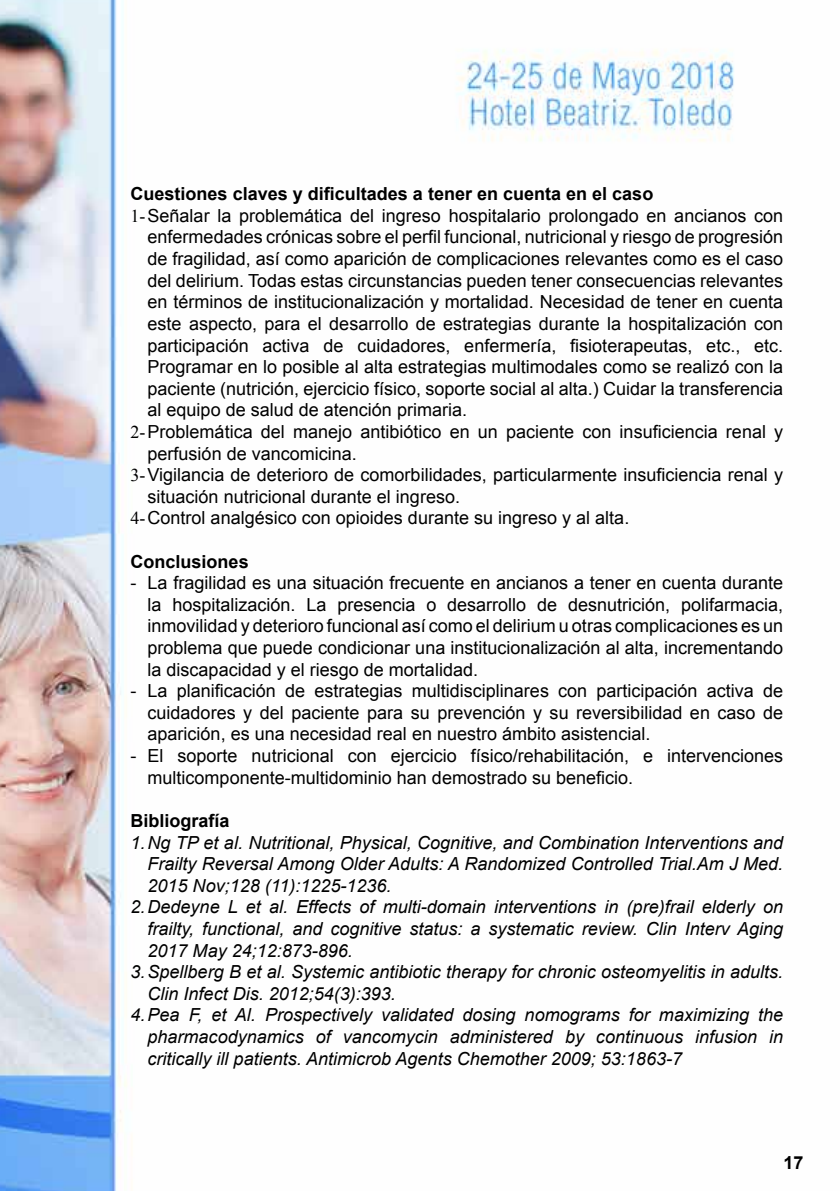
<style>
.page{position:relative;width:840px;height:1191px;background:#fff}
.page>*{position:absolute;margin:0;border:0;box-sizing:border-box;transform-origin:0 0}
.t1{font:18px/21.6px "Arial";color:#000;text-align:justify}
.t2{font:italic 18px "Arial";color:#000}
.t3{font:700 18px "Arial";color:#000}
.s1{font-family:"Times New Roman"}
</style>
<div class="page">
<img style="left:0;top:0;width:734px;height:1191px">
<p class="t3" style="left:130px;top:182px;width:524px">Cuestiones claves y dificultades a tener en cuenta en el caso</p>
<p class="t1" style="left:130px;top:205px;width:653px"><span class="s1">1-</span>Señalar la problemática del ingreso hospitalario prolongado en ancianos con</p>
<p class="t1" style="left:147px;top:226px;width:636px">enfermedades crónicas sobre el perfil funcional, nutricional y riesgo de progresión</p>
<p class="t1" style="left:147px;top:248px;width:636px">de fragilidad, así como aparición de complicaciones relevantes como es el caso</p>
<p class="t1" style="left:147px;top:270px;width:636px">del delirium. Todas estas circunstancias pueden tener consecuencias relevantes</p>
<p class="t1" style="left:147px;top:291px;width:636px">en términos de institucionalización y mortalidad. Necesidad de tener en cuenta</p>
<p class="t1" style="left:147px;top:313px;width:636px">este aspecto, para el desarrollo de estrategias durante la hospitalización con</p>
<p class="t1" style="left:147px;top:334px;width:636px">participación activa de cuidadores, enfermería, fisioterapeutas, etc., etc.</p>
<p class="t1" style="left:147px;top:356px;width:636px">Programar en lo posible al alta estrategias multimodales como se realizó con la</p>
<p class="t1" style="left:147px;top:378px;width:636px">paciente (nutrición, ejercicio físico, soporte social al alta.) Cuidar la transferencia</p>
<p class="t1" style="left:147px;top:399px;width:321px">al equipo de salud de atención primaria.</p>
<p class="t1" style="left:130px;top:421px;width:653px"><span class="s1">2-</span>Problemática del manejo antibiótico en un paciente con insuficiencia renal y</p>
<p class="t1" style="left:147px;top:442px;width:211px">perfusión de vancomicina.</p>
<p class="t1" style="left:130px;top:464px;width:653px"><span class="s1">3-</span>Vigilancia de deterioro de comorbilidades, particularmente insuficiencia renal y</p>
<p class="t1" style="left:147px;top:486px;width:314px">situación nutricional durante el ingreso.</p>
<p class="t1" style="left:130px;top:507px;width:500px"><span class="s1">4-</span>Control analgésico con opioides durante su ingreso y al alta.</p>
<p class="t3" style="left:130px;top:549px;width:120px">Conclusiones</p>
<p class="t1" style="left:147px;top:572px;width:636px;text-indent:-17px">- La fragilidad es una situación frecuente en ancianos a tener en cuenta durante la hospitalización. La presencia o desarrollo de desnutrición, polifarmacia, inmovilidad y deterioro funcional así como el delirium u otras complicaciones es un problema que puede condicionar una institucionalización al alta, incrementando la discapacidad y el riesgo de mortalidad.</p>
<p class="t1" style="left:147px;top:680px;width:636px;text-indent:-17px">- La planificación de estrategias multidisciplinares con participación activa de cuidadores y del paciente para su prevención y su reversibilidad en caso de aparición, es una necesidad real en nuestro ámbito asistencial.</p>
<p class="t1" style="left:147px;top:745px;width:636px;text-indent:-17px">- El soporte nutricional con ejercicio físico/rehabilitación, e intervenciones multicomponente-multidominio han demostrado su beneficio.</p>
<p class="t3" style="left:130px;top:808px;width:101px">Bibliografía</p>
<p class="t2" style="left:130px;top:830px;width:653px">1.Ng TP et al. Nutritional, Physical, Cognitive, and Combination Interventions and</p>
<p class="t2" style="left:147px;top:852px;width:636px">Frailty Reversal Among Older Adults: A Randomized Controlled Trial.Am J Med.</p>
<p class="t2" style="left:147px;top:873px;width:245px">2015 Nov;128 (11):1225-1236.</p>
<p class="t2" style="left:130px;top:895px;width:653px">2.Dedeyne L et al. Effects of multi-domain interventions in (pre)frail elderly on</p>
<p class="t2" style="left:147px;top:917px;width:636px">frailty, functional, and cognitive status: a systematic review. Clin Interv Aging</p>
<p class="t2" style="left:147px;top:938px;width:207px">2017 May 24;12:873-896.</p>
<p class="t2" style="left:130px;top:960px;width:653px">3.Spellberg B et al. Systemic antibiotic therapy for chronic osteomyelitis in adults.</p>
<p class="t2" style="left:147px;top:981px;width:250px">Clin Infect Dis. 2012;54(3):393.</p>
<p class="t2" style="left:130px;top:1003px;width:653px">4.Pea F, et Al. Prospectively validated dosing nomograms for maximizing the</p>
<p class="t2" style="left:147px;top:1025px;width:636px">pharmacodynamics of vancomycin administered by continuous infusion in</p>
<p class="t2" style="left:147px;top:1046px;width:535px">critically ill patients. Antimicrob Agents Chemother 2009; 53:1863-7</p>
<p class="t3" style="left:783px;top:1150px;width:22px">17</p>
</div>
